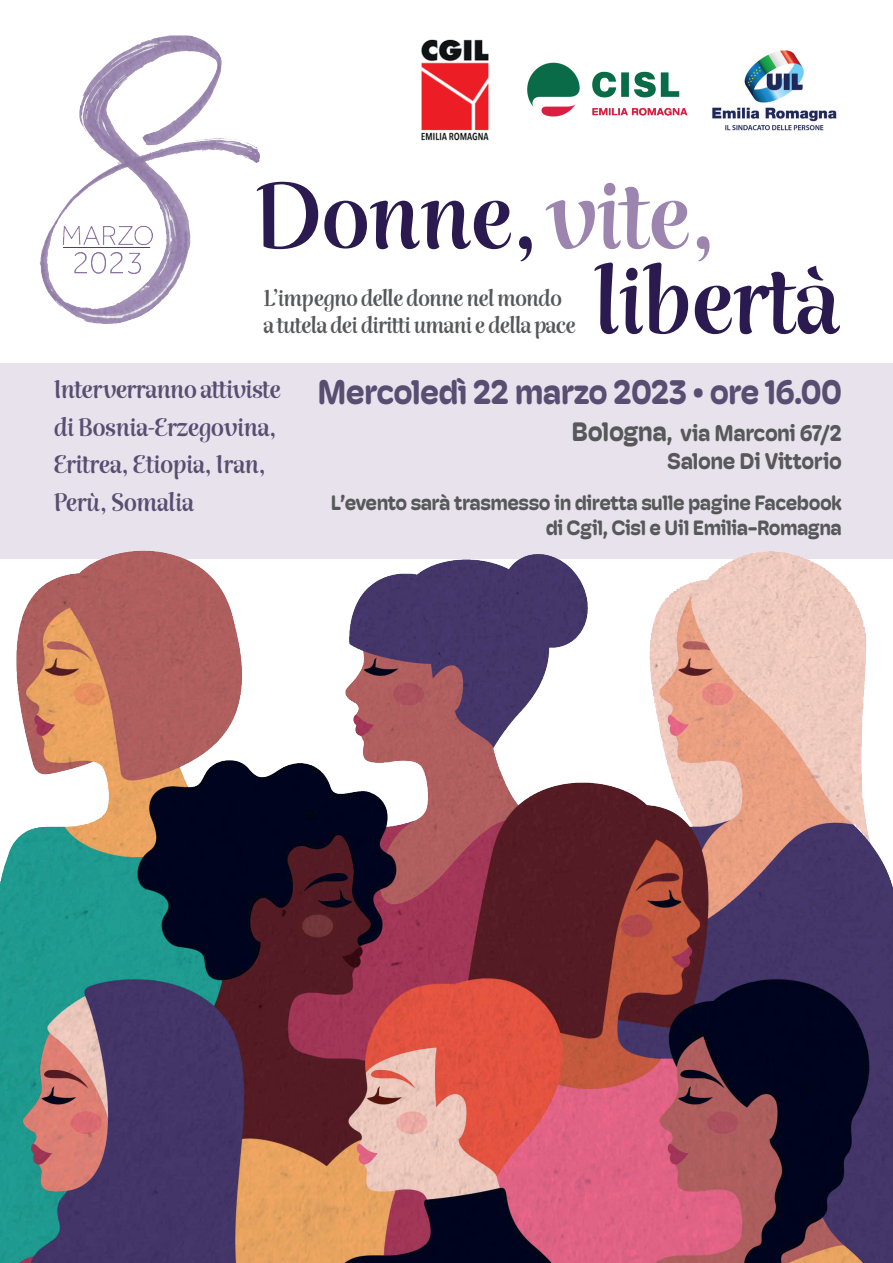
<style>
.page{position:relative;width:893px;height:1263px;background:#fff}
.page>*{position:absolute;margin:0;border:0;box-sizing:border-box;transform-origin:0 0}
.t1{font:94.65px/84.9px "Rumba Std Extra";color:#2b1a4f}
.t2{font:700 34.5px "Hoss Round Narrow";letter-spacing:-.02em;color:#574e72}
.t3{font:25.5px/37.5px "Rumba Std Extra";color:#574e72}
.t4{font:22.95px/27.5px "Rumba Std Extra";letter-spacing:-.015em;color:#57585a}
.t5{font:700 22.95px/27.5px "Hoss Round Narrow";letter-spacing:-.015em;color:#57585a;text-align:right}
.t6{font:700 21px/25.2px "Hoss Round Narrow";letter-spacing:-.02em;color:#57585a;text-align:right}
.s1{color:#9c86b0}
.s2{font-size:27px}
</style>
<div class="page">
<div style="left:0;top:363px;width:893px;height:196px;background:#e7e2eb"></div>
<img style="left:0;top:550px;width:893px;height:713px">
<img style="left:712px;top:50px;width:125px;height:81px">
<img style="left:421px;top:39px;width:68px;height:102px">
<img style="left:527px;top:62px;width:161px;height:55px">
<img style="left:39px;top:35px;width:221px;height:289px">
<h1 class="t1" style="left:595px;top:173px;width:245px;text-indent:-339px">Donne, <span class="s1">vite, </span>libertà</h1>
<p class="t4" style="left:263px;top:284px;width:314px">L’impegno delle donne nel mondo a tutela dei diritti umani e della pace</p>
<p class="t3" style="left:54px;top:371px;width:228px">Interverranno attiviste di Bosnia-Erzegovina,<br>Eritrea, Etiopia, Iran,<br>Perù, Somalia</p>
<h2 class="t2" style="left:318px;top:372px;width:526px">Mercoledì 22 marzo 2023 • ore 16.00</h2>
<p class="t5" style="left:572px;top:420px;width:272px"><span class="s2">Bologna</span>, via Marconi 67/2<br>Salone Di Vittorio</p>
<p class="t6" style="left:331px;top:490px;width:513px">L’evento sarà trasmesso in diretta sulle pagine Facebook di Cgil, Cisl e Uil Emilia-Romagna</p>
</div>
